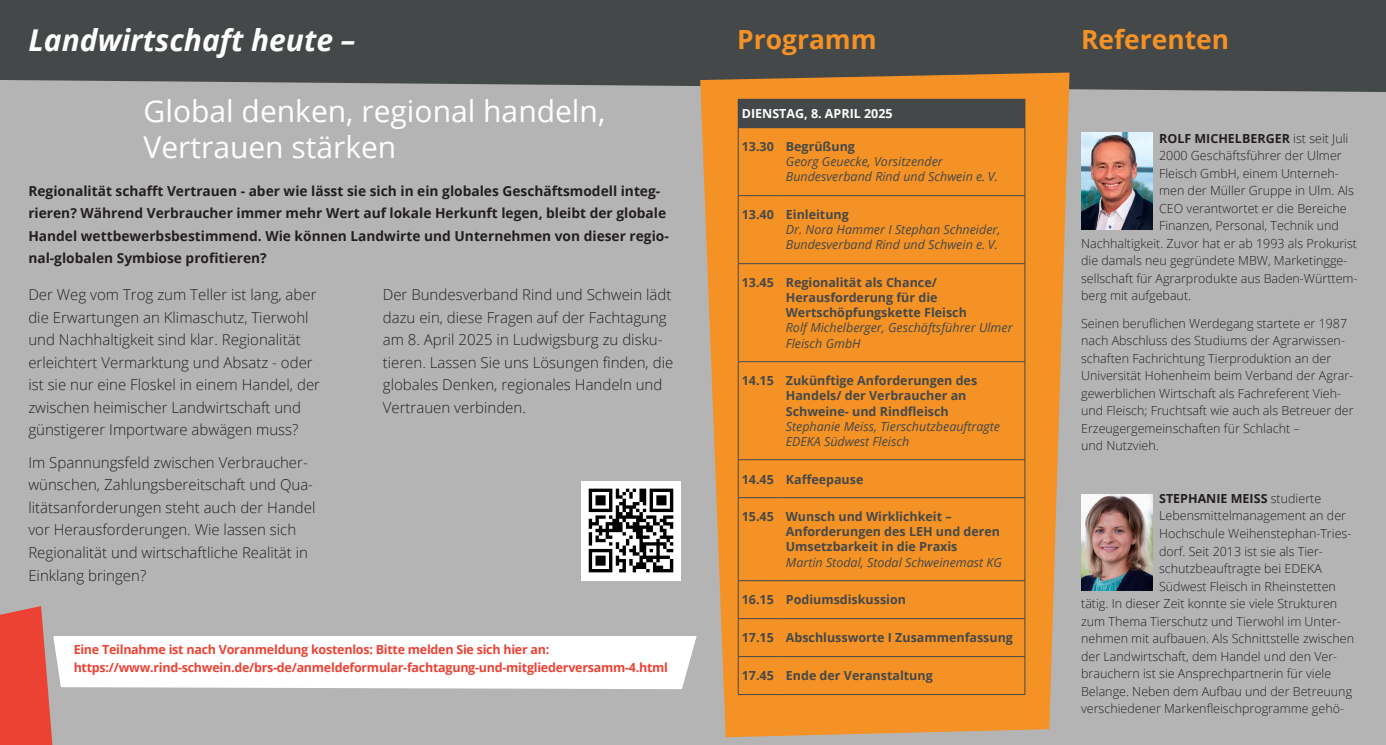
<style>
.page{position:relative;width:1386px;height:745px;background:#fff}
.page>*{position:absolute;margin:0;border:0;box-sizing:border-box;transform-origin:0 0}
.t1{font:30px/36px "Open Sans";color:#fff}
.t2{font:italic 700 30px "Open Sans";color:#fff}
.t3{font:700 26.38px "Open Sans";color:#f49225}
.t4{font:300 15px/22.5px "Open Sans";color:#231f20}
.t5{font:700 13.75px/22.5px "Open Sans";color:#231f20}
.t6{font:300 12.5px/17.5px "Open Sans";color:#231f20}
.t7{font:700 12.5px/15px "Open Sans";color:#454849}
.t8{font:italic 12.5px/15px "Open Sans";color:#454849}
.t9{font:700 12.5px/17.5px "Open Sans";letter-spacing:-.02em;color:#ec4234}
.t10{font:700 12.5px "Open Sans";color:#231f20}
.t11{font:700 12.5px "Open Sans";color:#fff}
.s1{font-weight:300}
</style>
<div class="page">
<div style="left:0;top:0;width:1385px;height:744px;background:#b5b4b5"></div>
<div style="left:0;top:0;width:1385px;height:92px;background:#454849"></div>
<svg style="left:0;top:606px;width:696px;height:138px"></svg>
<svg style="left:700px;top:72px;width:369px;height:664px;background:#ed932f"></svg>
<div style="left:738px;top:99px;width:287px;height:29px;background:#454849"></div>
<hr style="left:738px;top:128px;width:1px;height:67px;background:#454849">
<hr style="left:1024px;top:128px;width:1px;height:67px;background:#454849">
<hr style="left:738px;top:196px;width:1px;height:67px;background:#454849">
<hr style="left:1024px;top:196px;width:1px;height:67px;background:#454849">
<hr style="left:738px;top:264px;width:1px;height:97px;background:#454849">
<hr style="left:1024px;top:264px;width:1px;height:97px;background:#454849">
<hr style="left:738px;top:361px;width:1px;height:98px;background:#454849">
<hr style="left:1024px;top:361px;width:1px;height:98px;background:#454849">
<hr style="left:738px;top:459px;width:1px;height:38px;background:#454849">
<hr style="left:1024px;top:459px;width:1px;height:38px;background:#454849">
<hr style="left:738px;top:497px;width:1px;height:83px;background:#454849">
<hr style="left:1024px;top:497px;width:1px;height:83px;background:#454849">
<hr style="left:738px;top:580px;width:1px;height:38px;background:#454849">
<hr style="left:1024px;top:580px;width:1px;height:38px;background:#454849">
<hr style="left:738px;top:618px;width:1px;height:38px;background:#454849">
<hr style="left:1024px;top:618px;width:1px;height:38px;background:#454849">
<hr style="left:738px;top:656px;width:1px;height:38px;background:#454849">
<hr style="left:1024px;top:656px;width:1px;height:38px;background:#454849">
<hr style="left:738px;top:195px;width:44px;height:1px;background:#454849">
<hr style="left:782px;top:195px;width:243px;height:1px;background:#454849">
<hr style="left:738px;top:263px;width:44px;height:1px;background:#454849">
<hr style="left:782px;top:263px;width:243px;height:1px;background:#454849">
<hr style="left:738px;top:361px;width:44px;height:1px;background:#454849">
<hr style="left:782px;top:361px;width:243px;height:1px;background:#454849">
<hr style="left:738px;top:459px;width:44px;height:1px;background:#454849">
<hr style="left:782px;top:459px;width:243px;height:1px;background:#454849">
<hr style="left:738px;top:497px;width:44px;height:1px;background:#454849">
<hr style="left:782px;top:497px;width:243px;height:1px;background:#454849">
<hr style="left:738px;top:580px;width:44px;height:1px;background:#454849">
<hr style="left:782px;top:580px;width:243px;height:1px;background:#454849">
<hr style="left:738px;top:618px;width:44px;height:1px;background:#454849">
<hr style="left:782px;top:618px;width:243px;height:1px;background:#454849">
<hr style="left:738px;top:656px;width:44px;height:1px;background:#454849">
<hr style="left:782px;top:656px;width:243px;height:1px;background:#454849">
<hr style="left:738px;top:694px;width:44px;height:1px;background:#454849">
<hr style="left:782px;top:694px;width:243px;height:1px;background:#454849">
<img style="left:1081px;top:133px;width:71px;height:96px">
<img style="left:1081px;top:494px;width:71px;height:96px">
<img style="left:581px;top:481px;width:99px;height:99px">
<h1 class="t2" style="left:28px;top:19px;width:328px">Landwirtschaft heute –</h1>
<h1 class="t1" style="left:144px;top:92px;width:463px">Global denken, regional handeln,<br>Vertrauen stärken</h1>
<p class="t5" style="left:28px;top:179px;width:642px">Regionalität schafft Vertrauen - aber wie lässt sie sich in ein globales Geschäftsmodell integ&shy;rieren? Während Verbraucher immer mehr Wert auf lokale Herkunft legen, bleibt der globale Handel wettbewerbsbestimmend. Wie können Landwirte und Unternehmen von dieser regio&shy;nal-globalen Symbiose profitieren?</p>
<p class="t4" style="left:28px;top:283px;width:293px">Der Weg vom Trog zum Teller ist lang, aber die Erwartungen an Klimaschutz, Tierwohl und Nachhaltigkeit sind klar. Regionalität erleichtert Vermarktung und Absatz - oder ist sie nur eine Floskel in einem Handel, der zwischen heimischer Landwirtschaft und günstigerer Importware abwägen muss?</p>
<p class="t4" style="left:28px;top:450px;width:288px">Im Spannungsfeld zwischen Verbraucher&shy;wünschen, Zahlungsbereitschaft und Qua&shy;litätsanforderungen steht auch der Handel vor Herausforderungen. Wie lassen sich Regionalität und wirtschaftliche Realität in Einklang bringen?</p>
<p class="t4" style="left:383px;top:283px;width:292px">Der Bundesverband Rind und Schwein lädt dazu ein, diese Fragen auf der Fachtagung am 8. April 2025 in Ludwigsburg zu disku&shy;tieren. Lassen Sie uns Lösungen finden, die globales Denken, regionales Handeln und Vertrauen verbinden.</p>
<p class="t9" style="left:74px;top:640px;width:596px">Eine Teilnahme ist nach Voranmeldung kostenlos: Bitte melden Sie sich hier an: https://www.rind-schwein.de/brs-de/anmeldeformular-fachtagung-und-mitgliederversamm-4.html</p>
<h2 class="t3" style="left:737px;top:20px;width:141px">Programm</h2>
<h2 class="t3" style="left:1081px;top:20px;width:149px">Referenten</h2>
<p class="t11" style="left:741px;top:105px;width:152px">DIENSTAG, 8. APRIL 2025</p>
<p class="t7" style="left:741px;top:139px;width:115px">13.30 Begrüßung</p>
<p class="t8" style="left:786px;top:154px;width:214px">Georg Geuecke, Vorsitzender<br>Bundesverband Rind und Schwein e. V.</p>
<p class="t7" style="left:741px;top:207px;width:109px">13.40 Einleitung</p>
<p class="t8" style="left:786px;top:222px;width:216px">Dr. Nora Hammer I Stephan Schneider,<br>Bundesverband Rind und Schwein e. V.</p>
<p class="t7" style="left:786px;top:275px;width:182px;text-indent:-44px">13.45 Regionalität als Chance/<br>Herausforderung für die<br>Wertschöpfungskette Fleisch</p>
<p class="t8" style="left:786px;top:320px;width:228px">Rolf Michelberger, Geschäftsführer Ulmer<br>Fleisch GmbH</p>
<p class="t7" style="left:786px;top:373px;width:193px;text-indent:-44px">14.15 Zukünftige Anforderungen des<br>Handels/ der Verbraucher an<br>Schweine- und Rindfleisch</p>
<p class="t8" style="left:786px;top:418px;width:216px">Stephanie Meiss, Tierschutzbeauftragte<br>EDEKA Südwest Fleisch</p>
<p class="t7" style="left:741px;top:471px;width:123px">14.45 Kaffeepause</p>
<p class="t7" style="left:786px;top:508px;width:216px;text-indent:-44px">15.45 Wunsch und Wirklichkeit –<br>Anforderungen des LEH und deren<br>Umsetzbarkeit in die Praxis</p>
<p class="t8" style="left:786px;top:553px;width:218px">Martin Stodal, Stodal Schweinemast KG</p>
<p class="t7" style="left:741px;top:591px;width:166px">16.15 Podiumsdiskussion</p>
<p class="t7" style="left:741px;top:629px;width:273px">17.15 Abschlussworte I Zusammenfassung</p>
<p class="t7" style="left:741px;top:667px;width:192px">17.45 Ende der Veranstaltung</p>
<p class="t10" style="left:1159px;top:129px;width:191px">ROLF MICHELBERGER <span class="s1">ist seit Juli</span></p>
<p class="t6" style="left:1159px;top:146px;width:184px">2000 Geschäftsführer der Ulmer</p>
<p class="t6" style="left:1159px;top:164px;width:181px">Fleisch GmbH, einem Unterneh-</p>
<p class="t6" style="left:1159px;top:181px;width:196px">men der Müller Gruppe in Ulm. Als</p>
<p class="t6" style="left:1159px;top:199px;width:189px">CEO verantwortet er die Bereiche</p>
<p class="t6" style="left:1159px;top:216px;width:181px">Finanzen, Personal, Technik und</p>
<p class="t6" style="left:1081px;top:234px;width:277px">Nachhaltigkeit. Zuvor hat er ab 1993 als Prokurist</p>
<p class="t6" style="left:1081px;top:251px;width:268px">die damals neu gegründete MBW, Marketingge-</p>
<p class="t6" style="left:1081px;top:269px;width:278px">sellschaft für Agrarprodukte aus Baden-Württem-</p>
<p class="t6" style="left:1081px;top:286px;width:111px">berg mit aufgebaut.</p>
<p class="t6" style="left:1081px;top:314px;width:274px">Seinen beruflichen Werdegang startete er 1987 nach Abschluss des Studiums der Agrarwissen&shy;schaften Fachrichtung Tierproduktion an der Universität Hohenheim beim Verband der Agrar&shy;gewerblichen Wirtschaft als Fachreferent Vieh&shy;und Fleisch; Fruchtsaft wie auch als Betreuer der Erzeugergemeinschaften für Schlacht –<br>und Nutzvieh.</p>
<p class="t10" style="left:1159px;top:489px;width:164px">STEPHANIE MEISS <span class="s1">studierte</span></p>
<p class="t6" style="left:1159px;top:506px;width:188px">Lebensmittelmanagement an der</p>
<p class="t6" style="left:1159px;top:524px;width:194px">Hochschule Weihenstephan-Tries-</p>
<p class="t6" style="left:1159px;top:541px;width:165px">dorf. Seit 2013 ist sie als Tier-</p>
<p class="t6" style="left:1159px;top:559px;width:164px">schutzbeauftragte bei EDEKA</p>
<p class="t6" style="left:1159px;top:576px;width:178px">Südwest Fleisch in Rheinstetten</p>
<p class="t6" style="left:1081px;top:594px;width:258px">tätig. In dieser Zeit konnte sie viele Strukturen</p>
<p class="t6" style="left:1081px;top:611px;width:261px">zum Thema Tierschutz und Tierwohl im Unter-</p>
<p class="t6" style="left:1081px;top:629px;width:274px">nehmen mit aufbauen. Als Schnittstelle zwischen</p>
<p class="t6" style="left:1081px;top:646px;width:258px">der Landwirtschaft, dem Handel und den Ver-</p>
<p class="t6" style="left:1081px;top:664px;width:251px">brauchern ist sie Ansprechpartnerin für viele</p>
<p class="t6" style="left:1081px;top:681px;width:272px">Belange. Neben dem Aufbau und der Betreuung</p>
<p class="t6" style="left:1081px;top:699px;width:264px">verschiedener Markenfleischprogramme gehö-</p>
</div>
